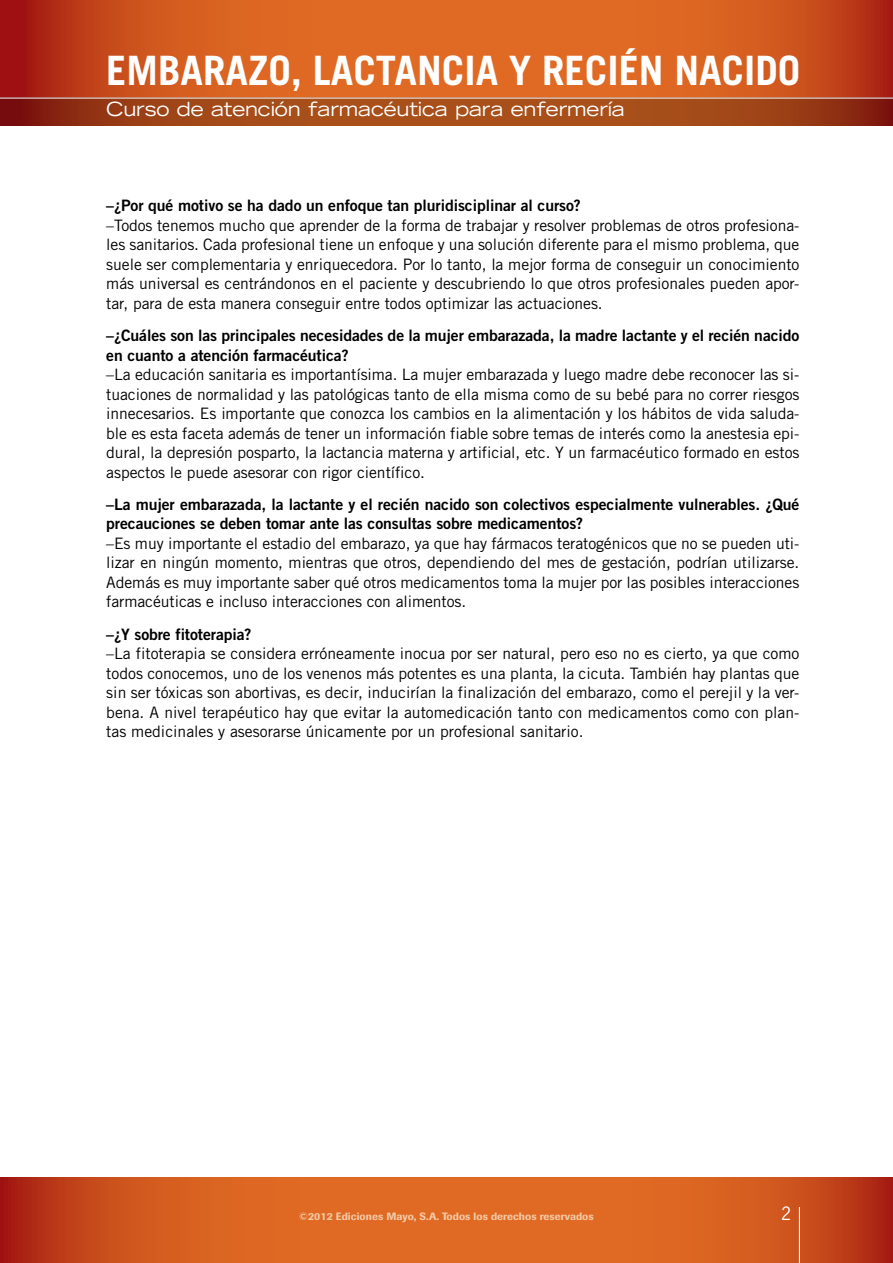
<style>
.page{position:relative;width:893px;height:1263px;background:#fff}
.page>*{position:absolute;margin:0;border:0;box-sizing:border-box;transform-origin:0 0}
.t1{font:700 40.5px "Trade Gothic LT Std";color:#fff}
.t2{font:expanded 19.5px "Trade Gothic LT Std";letter-spacing:-.01em;color:#fff}
.t3{font:17.25px "News Gothic Std";color:#fff}
.t4{font:15.75px/19.5px "Trade Gothic LT Std";letter-spacing:-.005em;color:#000;text-align:justify}
.t5{font:15.75px/19.5px "Trade Gothic LT Std Bd 2";letter-spacing:-.005em;color:#000}
.t6{font:500 10.5px "Imago";letter-spacing:.01em;color:#f5caa7}
</style>
<div class="page">
<svg style="left:0;top:0;width:893px;height:98px;background:#d25920"></svg>
<img style="left:0;top:99px;width:893px;height:26px">
<svg style="left:0;top:1178px;width:893px;height:85px;background:#d35a1f"></svg>
<hr style="left:799px;top:1207px;width:1px;height:56px;background:#fff">
<h1 class="t1" style="left:106px;top:56px;width:696px">EMBARAZO, LACTANCIA Y RECIÉN NACIDO</h1>
<p class="t2" style="left:106px;top:100px;width:520px">Curso de atención farmacéutica para enfermería</p>
<p class="t5" style="left:106px;top:198px;width:476px">–¿Por qué motivo se ha dado un enfoque tan pluridisciplinar al curso?</p>
<p class="t4" style="left:106px;top:217px;width:695px">–Todos tenemos mucho que aprender de la forma de trabajar y resolver problemas de otros profesiona&shy;les sanitarios. Cada profesional tiene un enfoque y una solución diferente para el mismo problema, que suele ser complementaria y enriquecedora. Por lo tanto, la mejor forma de conseguir un conocimiento más universal es centrándonos en el paciente y descubriendo lo que otros profesionales pueden apor&shy;tar, para de esta manera conseguir entre todos optimizar las actuaciones.</p>
<p class="t5" style="left:106px;top:328px;width:695px">–¿Cuáles son las principales necesidades de la mujer embarazada, la madre lactante y el recién nacido en cuanto a atención farmacéutica?</p>
<p class="t4" style="left:106px;top:367px;width:695px">–La educación sanitaria es importantísima. La mujer embarazada y luego madre debe reconocer las si&shy;tuaciones de normalidad y las patológicas tanto de ella misma como de su bebé para no correr riesgos innecesarios. Es importante que conozca los cambios en la alimentación y los hábitos de vida saluda&shy;ble es esta faceta además de tener un información fiable sobre temas de interés como la anestesia epi&shy;dural, la depresión posparto, la lactancia materna y artificial, etc. Y un farmacéutico formado en estos aspectos le puede asesorar con rigor científico.</p>
<p class="t5" style="left:106px;top:496px;width:695px">–La mujer embarazada, la lactante y el recién nacido son colectivos especialmente vulnerables. ¿Qué precauciones se deben tomar ante las consultas sobre medicamentos?</p>
<p class="t4" style="left:106px;top:535px;width:695px">–Es muy importante el estadio del embarazo, ya que hay fármacos teratogénicos que no se pueden uti&shy;lizar en ningún momento, mientras que otros, dependiendo del mes de gestación, podrían utilizarse.<br>Además es muy importante saber qué otros medicamentos toma la mujer por las posibles interacciones farmacéuticas e incluso interacciones con alimentos.</p>
<p class="t5" style="left:106px;top:626px;width:147px">–¿Y sobre fitoterapia?</p>
<p class="t4" style="left:106px;top:646px;width:695px">–La fitoterapia se considera erróneamente inocua por ser natural, pero eso no es cierto, ya que como todos conocemos, uno de los venenos más potentes es una planta, la cicuta. También hay plantas que sin ser tóxicas son abortivas, es decir, inducirían la finalización del embarazo, como el perejil y la ver&shy;bena. A nivel terapéutico hay que evitar la automedicación tanto con medicamentos como con plan&shy;tas medicinales y asesorarse únicamente por un profesional sanitario.</p>
<p class="t6" style="left:299px;top:1213px;width:296px">©2012 Ediciones Mayo, S.A. Todos los derechos reservados</p>
<p class="t3" style="left:781px;top:1206px;width:11px">2</p>
</div>
